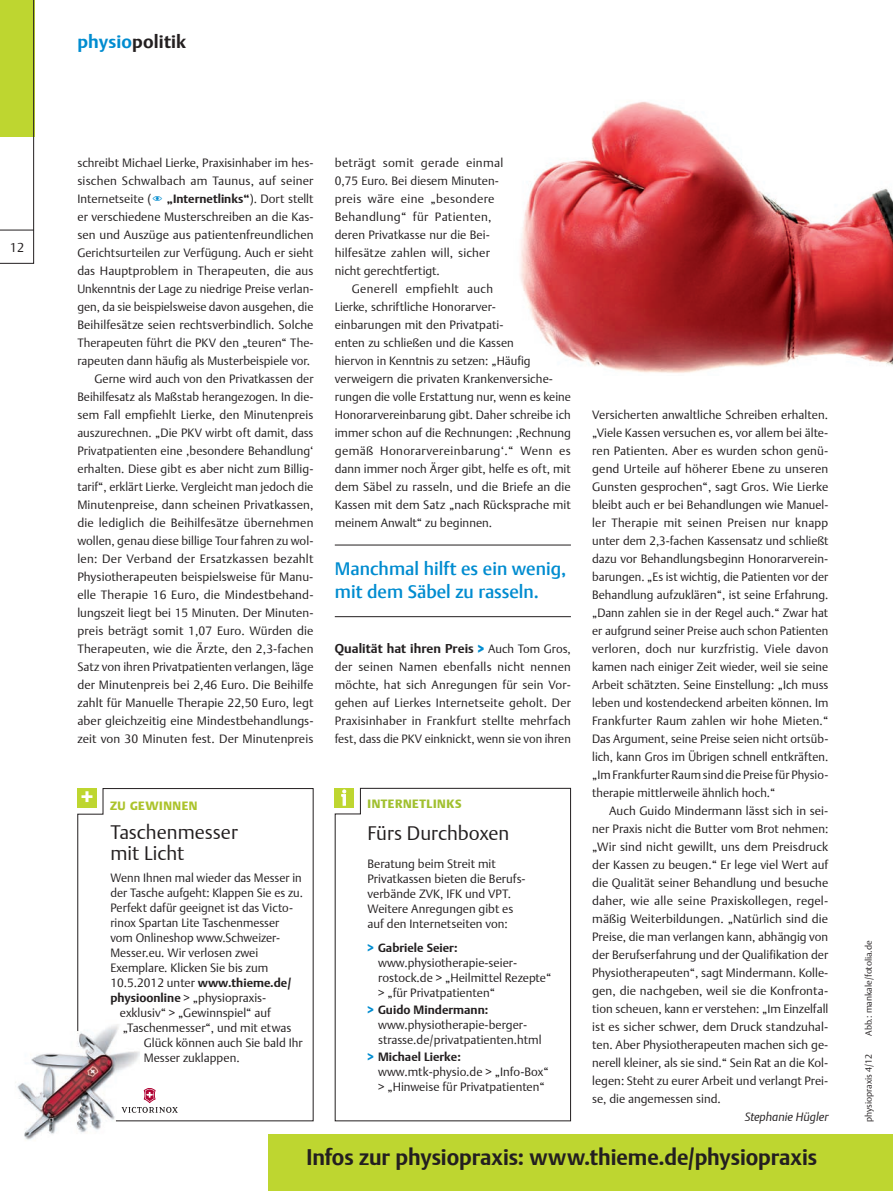
<style>
.page{position:relative;width:893px;height:1191px;background:#fff}
.page>*{position:absolute;margin:0;border:0;box-sizing:border-box;transform-origin:0 0}
.t1{font:700 22.5px "Thieme Argo 2011";letter-spacing:-.005em;color:#231f20;scale:.95 1}
.t2{font:300 19.5px/21px "Thieme Argo 2011";color:#231f20}
.t3{font:500 18px/22.5px "Thieme Argo 2011";letter-spacing:.005em;color:#008cd0}
.t4{font:700 18px "Thieme Argo 2011";letter-spacing:.01em;color:#231f20}
.t5{font:700 12.75px "Thieme Argo 2011";letter-spacing:.005em;color:#231f20}
.t6{font:300 12.75px "Thieme Argo 2011";color:#231f20}
.t7{font:300 12px/18px "Thieme Argo 2011";color:#231f20}
.t8{font:italic 300 12px "Thieme Argo 2011";color:#231f20}
.t9{font:900 12px "Thieme Argo 2011";letter-spacing:.05em;color:#a1c030}
.t10{font:900 12px "Thieme Argo 2011";letter-spacing:.05em;color:#acc32b}
.t11{font:300 9px "Thieme Argo 2011";color:#231f20}
.s1{color:#008cd0}
.s2{font-family:"Physiopraxis";font-weight:400;font-size:16.5px;color:#008cd0}
.s3{font-weight:700}
.s4{font-weight:900;font-size:12px;color:#008cd0}
.s5{font-weight:300;font-size:12px}
.s6{font-weight:700;color:#008cd0}
</style>
<div class="page">
<img style="left:520px;top:101px;width:373px;height:272px">
<svg style="left:77px;top:788px;width:237px;height:333px"></svg>
<svg style="left:15px;top:1020px;width:163px;height:120px"></svg>
<hr style="left:335px;top:544px;width:236px;height:1px;background:#231f20">
<hr style="left:335px;top:616px;width:236px;height:1px;background:#231f20">
<svg style="left:334px;top:787px;width:237px;height:334px"></svg>
<div style="left:335px;top:788px;width:19px;height:19px;background:#bed630"></div>
<svg style="left:341px;top:789px;width:5px;height:16px"></svg>
<div style="left:268px;top:1134px;width:625px;height:57px;background:#bed630"></div>
<svg style="left:0;top:0;width:34px;height:264px"></svg>
<p class="t6" style="left:10px;top:239px;width:16px">12</p>
<h3 class="t4" style="left:77px;top:30px;width:110px"><span class="s1">physio</span>politik</h3>
<p class="t7" style="left:77px;top:153px;width:238px;text-align:right">schreibt Michael Lierke, Praxisinhaber im hes&shy;sischen Schwalbach am Taunus, auf seiner Internetseite (<span class="s2">a</span> <span class="s3">„Internetlinks“</span>). Dort stellt er verschiedene Musterschreiben an die Kas&shy;sen und Auszüge aus patientenfreundlichen Gerichtsurteilen zur Verfügung. Auch er sieht das Hauptproblem in Therapeuten, die aus Unkenntnis der Lage zu niedrige Preise verlan&shy;gen, da sie beispielsweise davon ausgehen, die Beihilfesätze seien rechtsverbindlich. Solche Therapeuten führt die PKV den „teuren“ The&shy;rapeuten dann häufig als Musterbeispiele vor.<br>Gerne wird auch von den Privatkassen der Beihilfesatz als Maßstab herangezogen. In die&shy;sem Fall empfiehlt Lierke, den Minutenpreis auszurechnen. „Die PKV wirbt oft damit, dass Privatpatienten eine ‚besondere Behandlung‘ erhalten. Diese gibt es aber nicht zum Billig&shy;tarif“, erklärt Lierke. Vergleicht man jedoch die Minutenpreise, dann scheinen Privatkassen, die lediglich die Beihilfesätze übernehmen wollen, genau diese billige Tour fahren zu wol&shy;len: Der Verband der Ersatzkassen bezahlt Physiotherapeuten beispielsweise für Manu&shy;elle Therapie 16 Euro, die Mindestbehand&shy;lungszeit liegt bei 15 Minuten. Der Minuten&shy;preis beträgt somit 1,07 Euro. Würden die Therapeuten, wie die Ärzte, den 2,3-fachen Satz von ihren Privatpatienten verlangen, läge der Minutenpreis bei 2,46 Euro. Die Beihilfe zahlt für Manuelle Therapie 22,50 Euro, legt aber gleichzeitig eine Mindestbehandlungs&shy;zeit von 30 Minuten fest. Der Minutenpreis</p>
<p class="t7" style="left:335px;top:153px;width:170px">beträgt somit gerade einmal<br>0,75 Euro. Bei diesem Minuten&shy;preis wäre eine „besondere<br>Behandlung“ für Patienten, deren Privatkasse nur die Bei&shy;hilfesätze zahlen will, sicher nicht gerechtfertigt.</p>
<p class="t7" style="left:335px;top:279px;width:238px;text-indent:17px">Generell empfiehlt auch<br>Lierke, schriftliche Honorarver-<br>einbarungen mit den Privatpati-<br>enten zu schließen und die Kassen<br>hiervon in Kenntnis zu setzen: „Häufig verweigern die privaten Krankenversiche&shy;rungen die volle Erstattung nur, wenn es keine Honorarvereinbarung gibt. Daher schreibe ich immer schon auf die Rechnungen: ‚Rechnung gemäß Honorarvereinbarung‘.“ Wenn es dann immer noch Ärger gibt, helfe es oft, mit dem Säbel zu rasseln, und die Briefe an die Kassen mit dem Satz „nach Rücksprache mit meinem Anwalt“ zu beginnen.</p>
<h3 class="t3" style="left:335px;top:557px;width:233px">Manchmal hilft es ein wenig, mit dem Säbel zu rasseln.</h3>
<p class="t5" style="left:335px;top:640px;width:238px">Qualität hat ihren Preis <span class="s4">&gt;</span> <span class="s5">Auch Tom Gros,</span></p>
<p class="t7" style="left:335px;top:657px;width:238px;text-align:justify">der seinen Namen ebenfalls nicht nennen möchte, hat sich Anregungen für sein Vor&shy;gehen auf Lierkes Internetseite geholt. Der Praxisinhaber in Frankfurt stellte mehrfach fest, dass die PKV einknickt, wenn sie von ihren</p>
<p class="t10" style="left:110px;top:797px;width:89px">ZU GEWINNEN</p>
<h2 class="t2" style="left:110px;top:821px;width:129px">Taschenmesser mit Licht</h2>
<p class="t7" style="left:110px;top:868px;width:193px">Wenn Ihnen mal wieder das Messer in</p>
<p class="t7" style="left:110px;top:883px;width:194px">der Tasche aufgeht: Klappen Sie es zu.</p>
<p class="t7" style="left:110px;top:898px;width:184px">Perfekt dafür geeignet ist das Victo-</p>
<p class="t7" style="left:110px;top:913px;width:170px">rinox Spartan Lite Taschenmesser</p>
<p class="t7" style="left:110px;top:928px;width:170px">vom Onlineshop www.Schweizer-</p>
<p class="t7" style="left:110px;top:943px;width:149px">Messer.eu. Wir verlosen zwei</p>
<p class="t7" style="left:110px;top:958px;width:159px">Exemplare. Klicken Sie bis zum</p>
<p class="t7" style="left:110px;top:973px;width:183px">10.5.2012 unter <span class="s3">www.thieme.de/</span></p>
<p class="t7" style="left:110px;top:988px;width:156px"><span class="s3">physioonline</span> &gt; „physiopraxis-</p>
<p class="t7" style="left:120px;top:1003px;width:153px">exklusiv“ &gt; „Gewinnspiel“ auf</p>
<p class="t7" style="left:123px;top:1018px;width:170px">„Taschenmesser“, und mit etwas</p>
<p class="t7" style="left:144px;top:1033px;width:160px">Glück können auch Sie bald Ihr</p>
<p class="t7" style="left:144px;top:1048px;width:97px">Messer zuklappen.</p>
<p class="t9" style="left:368px;top:796px;width:95px">INTERNETLINKS</p>
<h2 class="t2" style="left:368px;top:822px;width:143px">Fürs Durchboxen</h2>
<p class="t7" style="left:368px;top:856px;width:160px;line-height:15px">Beratung beim Streit mit<br>Privatkassen bieten die Berufs&shy;verbände ZVK, IFK und VPT.<br>Weitere Anregungen gibt es auf den Internetseiten von:</p>
<p class="t7" style="left:378px;top:939px;width:175px;line-height:15px;text-indent:-11px"><span class="s6">&gt;</span> <span class="s3">Gabriele Seier: </span>www.physiotherapie-seier&shy;rostock.de &gt; „Heilmittel Rezepte“ &gt; „für Privatpatienten“</p>
<p class="t7" style="left:378px;top:1001px;width:165px;line-height:15px;text-indent:-11px"><span class="s6">&gt;</span> <span class="s3">Guido Mindermann: </span>www.physiotherapie-berger&shy;strasse.de/privatpatienten.html</p>
<p class="t7" style="left:378px;top:1048px;width:172px;line-height:15px;text-indent:-11px"><span class="s6">&gt;</span> <span class="s3">Michael Lierke: </span>www.mtk-physio.de &gt; „Info-Box“ &gt; „Hinweise für Privatpatienten“</p>
<p class="t7" style="left:592px;top:405px;width:238px;text-align:justify">Versicherten anwaltliche Schreiben erhalten. „Viele Kassen versuchen es, vor allem bei älte&shy;ren Patienten. Aber es wurden schon genü&shy;gend Urteile auf höherer Ebene zu unseren Gunsten gesprochen“, sagt Gros. Wie Lierke bleibt auch er bei Behandlungen wie Manuel&shy;ler Therapie mit seinen Preisen nur knapp unter dem 2,3-fachen Kassensatz und schließt dazu vor Behandlungsbeginn Honorarverein&shy;barungen. „Es ist wichtig, die Patienten vor der Behandlung aufzuklären“, ist seine Erfahrung. „Dann zahlen sie in der Regel auch.“ Zwar hat er aufgrund seiner Preise auch schon Patienten verloren, doch nur kurzfristig. Viele davon kamen nach einiger Zeit wieder, weil sie seine Arbeit schätzten. Seine Einstellung: „Ich muss leben und kostendeckend arbeiten können. Im Frankfurter Raum zahlen wir hohe Mieten.“ Das Argument, seine Preise seien nicht ortsüb&shy;lich, kann Gros im Übrigen schnell entkräften. „Im Frankfurter Raum sind die Preise für Physio&shy;therapie mittlerweile ähnlich hoch.“</p>
<p class="t7" style="left:592px;top:801px;width:238px;text-align:justify;text-indent:17px">Auch Guido Mindermann lässt sich in sei&shy;ner Praxis nicht die Butter vom Brot nehmen: „Wir sind nicht gewillt, uns dem Preisdruck der Kassen zu beugen.“ Er lege viel Wert auf die Qualität seiner Behandlung und besuche daher, wie alle seine Praxiskollegen, regel&shy;mäßig Weiterbildungen. „Natürlich sind die Preise, die man verlangen kann, abhängig von der Berufserfahrung und der Qualifikation der Physiotherapeuten“, sagt Mindermann. Kolle&shy;gen, die nachgeben, weil sie die Konfronta&shy;tion scheuen, kann er verstehen: „Im Einzelfall ist es sicher schwer, dem Druck standzuhal&shy;ten. Aber Physiotherapeuten machen sich ge&shy;nerell kleiner, als sie sind.“ Sein Rat an die Kol&shy;legen: Steht zu eurer Arbeit und verlangt Prei&shy;se, die angemessen sind.</p>
<p class="t8" style="left:745px;top:1109px;width:85px">Stephanie Hügler</p>
<h1 class="t1" style="left:306px;top:1141px;width:539px">Infos zur physiopraxis: www.thieme.de/physiopraxis</h1>
<p class="t11" style="left:862px;top:1036px;width:97px;rotate:-90deg">Abb.: mankale/fotolia.de</p>
<p class="t11" style="left:862px;top:1122px;width:70px;rotate:-90deg">physiopraxis 4/12</p>
</div>
